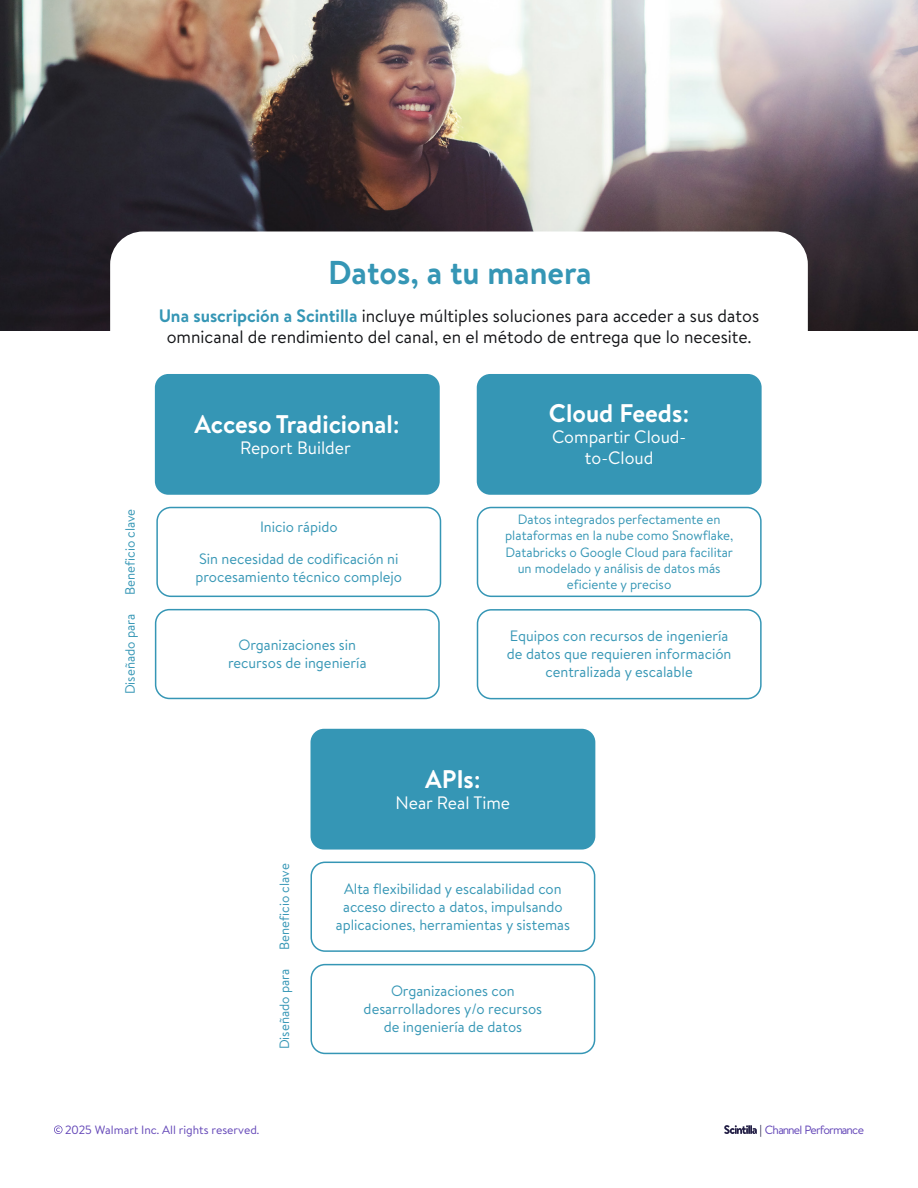
<style>
.page{position:relative;width:918px;height:1188px;background:#fff}
.page>*{position:absolute;margin:0;border:0;box-sizing:border-box;transform-origin:0 0}
.t1{font:700 33px "Bogle";color:#3596b5}
.t2{font:700 25.5px "Bogle";color:#fff}
.t3{font:18px/21.6px "Bogle";color:#141518;text-align:center}
.t4{font:18px/21.6px "Bogle";color:#fff;text-align:center}
.t5{font:15px/18px "Bogle";color:#3596b5;text-align:center}
.t6{font:13.5px/16.2px "Bogle";color:#3596b5;text-align:center}
.t7{font:12px "Bogle";color:#6245b7}
.t8{font:12px "Bogle";letter-spacing:-.07em;color:#6245b7}
.s1{font-weight:700;color:#3596b5}
.s2{font-weight:900;color:#211d44}
</style>
<div class="page">
<svg style="left:54px;top:1125px;width:9px;height:9px"></svg>
<div style="left:311px;top:964px;width:284px;height:90px;border:2px solid #3596b5;border-radius:14px"></div>
<div style="left:155px;top:609px;width:285px;height:90px;border:2px solid #3596b5;border-radius:14px"></div>
<img style="left:0;top:0;width:918px;height:330px">
<svg style="left:110px;top:231px;width:698px;height:264px"></svg>
<svg style="left:724px;top:1125px;width:33px;height:9px"></svg>
<div style="left:155px;top:374px;width:285px;height:121px;background:#3596b5;border-radius:14px"></div>
<div style="left:477px;top:374px;width:285px;height:121px;background:#3596b5;border-radius:14px"></div>
<div style="left:310px;top:729px;width:285px;height:121px;background:#3596b5;border-radius:14px"></div>
<div style="left:477px;top:507px;width:285px;height:90px;border:2px solid #3596b5;border-radius:14px"></div>
<div style="left:477px;top:609px;width:285px;height:90px;border:2px solid #3596b5;border-radius:14px"></div>
<div style="left:311px;top:862px;width:284px;height:90px;border:2px solid #3596b5;border-radius:14px"></div>
<div style="left:156px;top:507px;width:285px;height:90px;border:2px solid #3596b5;border-radius:14px"></div>
<p class="t1" style="left:328px;top:249px;width:265px">Datos, a tu manera</p>
<p class="t3" style="left:159px;top:304px;width:602px"><span class="s1">Una suscripción a Scintilla</span> incluye múltiples soluciones para acceder a sus datos omnicanal de rendimiento del canal, en el método de entrega que lo necesite.</p>
<p class="t6" style="left:122px;top:595px;width:88px;rotate:-90deg">Beneficio clave</p>
<p class="t6" style="left:122px;top:694px;width:82px;rotate:-90deg">Diseñado para</p>
<p class="t2" style="left:195px;top:406px;width:207px">Acceso Tradicional:</p>
<p class="t4" style="left:240px;top:436px;width:112px">Report Builder</p>
<p class="t5" style="left:260px;top:518px;width:79px">Inicio rápido</p>
<p class="t5" style="left:195px;top:549px;width:208px;text-align:left">Sin necesidad de codificación ni procesamiento técnico complejo</p>
<p class="t5" style="left:238px;top:636px;width:119px">Organizaciones sin</p>
<p class="t5" style="left:228px;top:654px;width:140px">recursos de ingeniería</p>
<p class="t2" style="left:549px;top:395px;width:142px">Cloud Feeds:</p>
<p class="t4" style="left:552px;top:425px;width:136px">Compartir Cloud&shy;to-Cloud</p>
<p class="t6" style="left:505px;top:511px;width:230px">Datos integrados perfectamente en plataformas en la nube como Snowflake, Databricks o Google Cloud para facilitar un modelado y análisis de datos más eficiente y preciso</p>
<p class="t5" style="left:507px;top:627px;width:226px">Equipos con recursos de ingeniería de datos que requieren información centralizada y escalable</p>
<p class="t6" style="left:276px;top:950px;width:88px;rotate:-90deg">Beneficio clave</p>
<p class="t6" style="left:276px;top:1049px;width:82px;rotate:-90deg">Diseñado para</p>
<p class="t2" style="left:425px;top:761px;width:57px">APIs:</p>
<p class="t4" style="left:396px;top:791px;width:116px">Near Real Time</p>
<p class="t5" style="left:336px;top:879px;width:236px">Alta flexibilidad y escalabilidad con acceso directo a datos, impulsando aplicaciones, herramientas y sistemas</p>
<p class="t5" style="left:364px;top:982px;width:180px">Organizaciones con desarrolladores y/o recursos de ingeniería de datos</p>
<p class="t7" style="left:65px;top:1121px;width:196px">2025 Walmart Inc. All rights reserved.</p>
<p class="t8" style="left:760px;top:1122px;width:106px"><span class="s2">|</span> Channel Performance</p>
</div>
